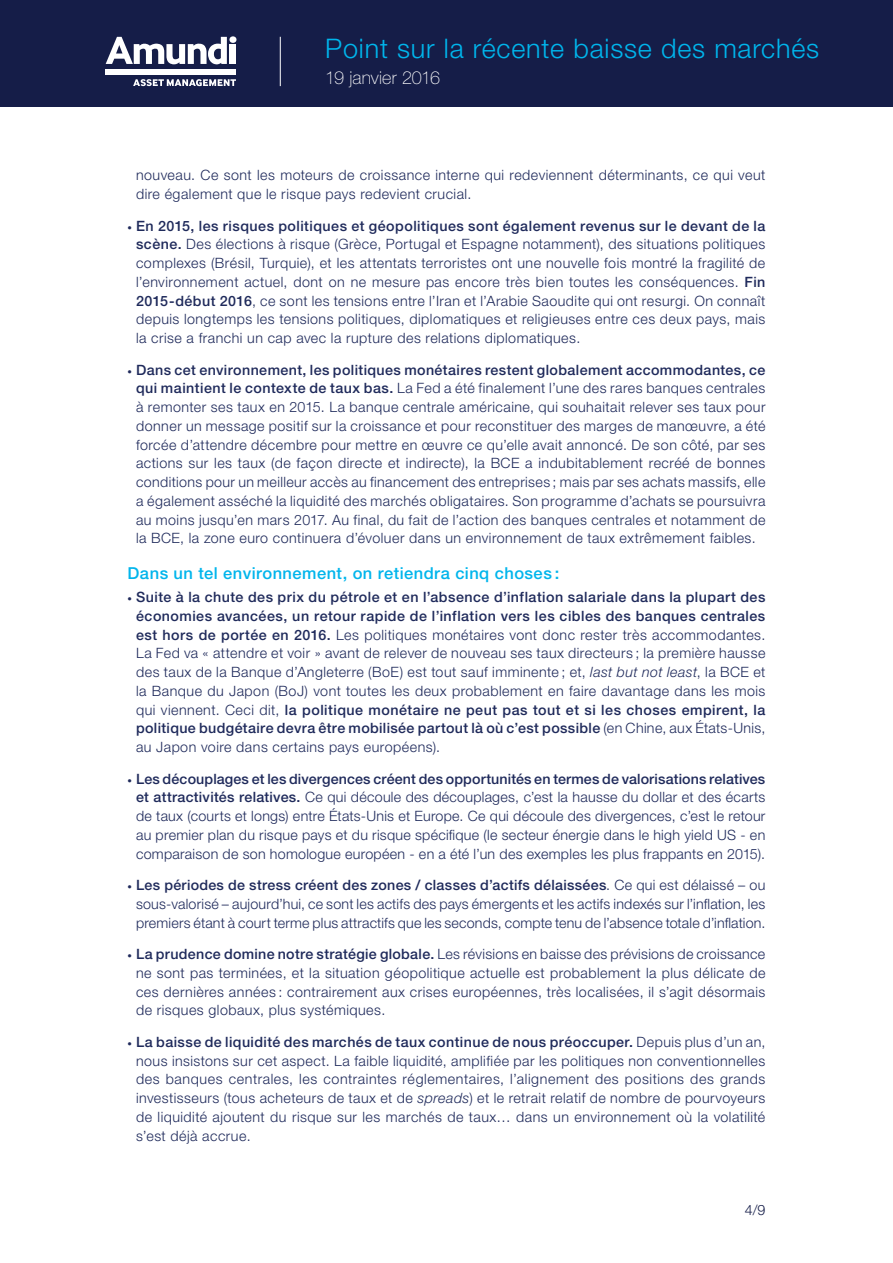
<style>
.page{position:relative;width:893px;height:1263px;background:#fff}
.page>*{position:absolute;margin:0;border:0;box-sizing:border-box;transform-origin:0 0}
.t1{font:300 27px "Helvetica Neue LT Std";letter-spacing:.03em;color:#00b5ec}
.t2{font:100 18px "Helvetica Neue LT Std";color:#fff}
.t3{font:500 16.5px "Helvetica Neue LT Std";letter-spacing:.03em;color:#00b5ec}
.t4{font:300 14.25px/18.8px "Helvetica Neue LT Std";letter-spacing:.03em;color:#1f2a5b;text-align:justify}
.t5{font:300 14.25px "Helvetica Neue LT Std";color:#151d48}
.s1{font-weight:400;font-size:9px}
.s2{font-weight:500}
.s3{font-style:italic}
</style>
<div class="page">
<div style="left:0;top:0;width:893px;height:106px;background:#151d48"></div>
<svg style="left:106px;top:37px;width:121px;height:27px"></svg>
<div style="left:229px;top:36px;width:7px;height:7px;background:#fff;border-radius:50%"></div>
<div style="left:230px;top:44px;width:6px;height:20px;background:#fff"></div>
<div style="left:106px;top:69px;width:130px;height:5px;background:#fff"></div>
<svg style="left:133px;top:79px;width:103px;height:8px"></svg>
<hr style="left:280px;top:37px;width:1px;height:49px;background:#fff">
<h1 class="t1" style="left:325px;top:32px;width:495px">Point sur la récente baisse des marchés</h1>
<p class="t2" style="left:325px;top:67px;width:116px">19 janvier 2016</p>
<p class="t4" style="left:136px;top:166px;width:631px">nouveau. Ce sont les moteurs de croissance interne qui redeviennent déterminants, ce qui veut dire également que le risque pays redevient crucial.</p>
<p class="t4" style="left:136px;top:216px;width:631px;text-indent:-9px"><span class="s1">•</span> <span class="s2">En 2015, les risques politiques et géopolitiques sont également revenus sur le devant de la scène.</span> Des élections à risque (Grèce, Portugal et Espagne notamment), des situations politiques complexes (Brésil, Turquie), et les attentats terroristes ont une nouvelle fois montré la fragilité de l’environnement actuel, dont on ne mesure pas encore très bien toutes les conséquences. <span class="s2">Fin 2015-début 2016</span>, ce sont les tensions entre l’Iran et l’Arabie Saoudite qui ont resurgi. On connaît depuis longtemps les tensions politiques, diplomatiques et religieuses entre ces deux pays, mais la crise a franchi un cap avec la rupture des relations diplomatiques.</p>
<p class="t4" style="left:128px;top:360px;width:639px;text-align:center"><span class="s1">•</span> <span class="s2">Dans cet environnement, les politiques monétaires restent globalement accommodantes, ce qui maintient le contexte de taux bas.</span> La Fed a été finalement l’une des rares banques centrales à remonter ses taux en 2015. La banque centrale américaine, qui souhaitait relever ses taux pour donner un message positif sur la croissance et pour reconstituer des marges de manœuvre, a été forcée d’attendre décembre pour mettre en œuvre ce qu’elle avait annoncé. De son côté, par ses actions sur les taux (de façon directe et indirecte), la BCE a indubitablement recréé de bonnes conditions pour un meilleur accès au financement des entreprises ; mais par ses achats massifs, elle a également asséché la liquidité des marchés obligataires. Son programme d’achats se poursuivra au moins jusqu’en mars 2017. Au final, du fait de l’action des banques centrales et notamment de la BCE, la zone euro continuera d’évoluer dans un environnement de taux extrêmement faibles.</p>
<p class="t3" style="left:128px;top:563px;width:433px">Dans un tel environnement, on retiendra cinq choses :</p>
<p class="t4" style="left:136px;top:587px;width:631px;text-indent:-8px"><span class="s1">•</span> <span class="s2">Suite à la chute des prix du pétrole et en l’absence d’inflation salariale dans la plupart des économies avancées, un retour rapide de l’inflation vers les cibles des banques centrales est hors de portée en 2016.</span> Les politiques monétaires vont donc rester très accommodantes.<br>La Fed va « attendre et voir » avant de relever de nouveau ses taux directeurs ; la première hausse des taux de la Banque d’Angleterre (BoE) est tout sauf imminente ; et, <span class="s3">last but not least</span>, la BCE et la Banque du Japon (BoJ) vont toutes les deux probablement en faire davantage dans les mois qui viennent. Ceci dit, <span class="s2">la politique monétaire ne peut pas tout et si les choses empirent, la politique budgétaire devra être mobilisée partout là où c’est possible</span> (en Chine, aux États-Unis, au Japon voire dans certains pays européens).</p>
<p class="t4" style="left:128px;top:769px;width:639px;text-align:center"><span class="s1">•</span> <span class="s2">Les découplages et les divergences créent des opportunités en termes de valorisations relatives et attractivités relatives.</span> Ce qui découle des découplages, c’est la hausse du dollar et des écarts de taux (courts et longs) entre États-Unis et Europe. Ce qui découle des divergences, c’est le retour au premier plan du risque pays et du risque spécifique (le secteur énergie dans le high yield US - en comparaison de son homologue européen - en a été l’un des exemples les plus frappants en 2015).</p>
<p class="t4" style="left:128px;top:875px;width:639px;text-align:center"><span class="s1">•</span> <span class="s2">Les périodes de stress créent des zones / classes d’actifs délaissées</span>. Ce qui est délaissé – ou sous-valorisé – aujourd’hui, ce sont les actifs des pays émergents et les actifs indexés sur l’inflation, les premiers étant à court terme plus attractifs que les seconds, compte tenu de l’absence totale d’inflation.</p>
<p class="t4" style="left:136px;top:944px;width:631px;text-indent:-9px"><span class="s1">•</span> <span class="s2">La prudence domine notre stratégie globale.</span> Les révisions en baisse des prévisions de croissance ne sont pas terminées, et la situation géopolitique actuelle est probablement la plus délicate de ces dernières années : contrairement aux crises européennes, très localisées, il s’agit désormais de risques globaux, plus systémiques.</p>
<p class="t4" style="left:136px;top:1032px;width:631px;text-indent:-8px"><span class="s1">•</span> <span class="s2">La baisse de liquidité des marchés de taux continue de nous préoccuper.</span> Depuis plus d’un an, nous insistons sur cet aspect. La faible liquidité, amplifiée par les politiques non conventionnelles des banques centrales, les contraintes réglementaires, l’alignement des positions des grands investisseurs (tous acheteurs de taux et de <span class="s3">spreads</span>) et le retrait relatif de nombre de pourvoyeurs de liquidité ajoutent du risque sur les marchés de taux… dans un environnement où la volatilité s’est déjà accrue.</p>
<p class="t5" style="left:745px;top:1201px;width:22px">4/9</p>
</div>
